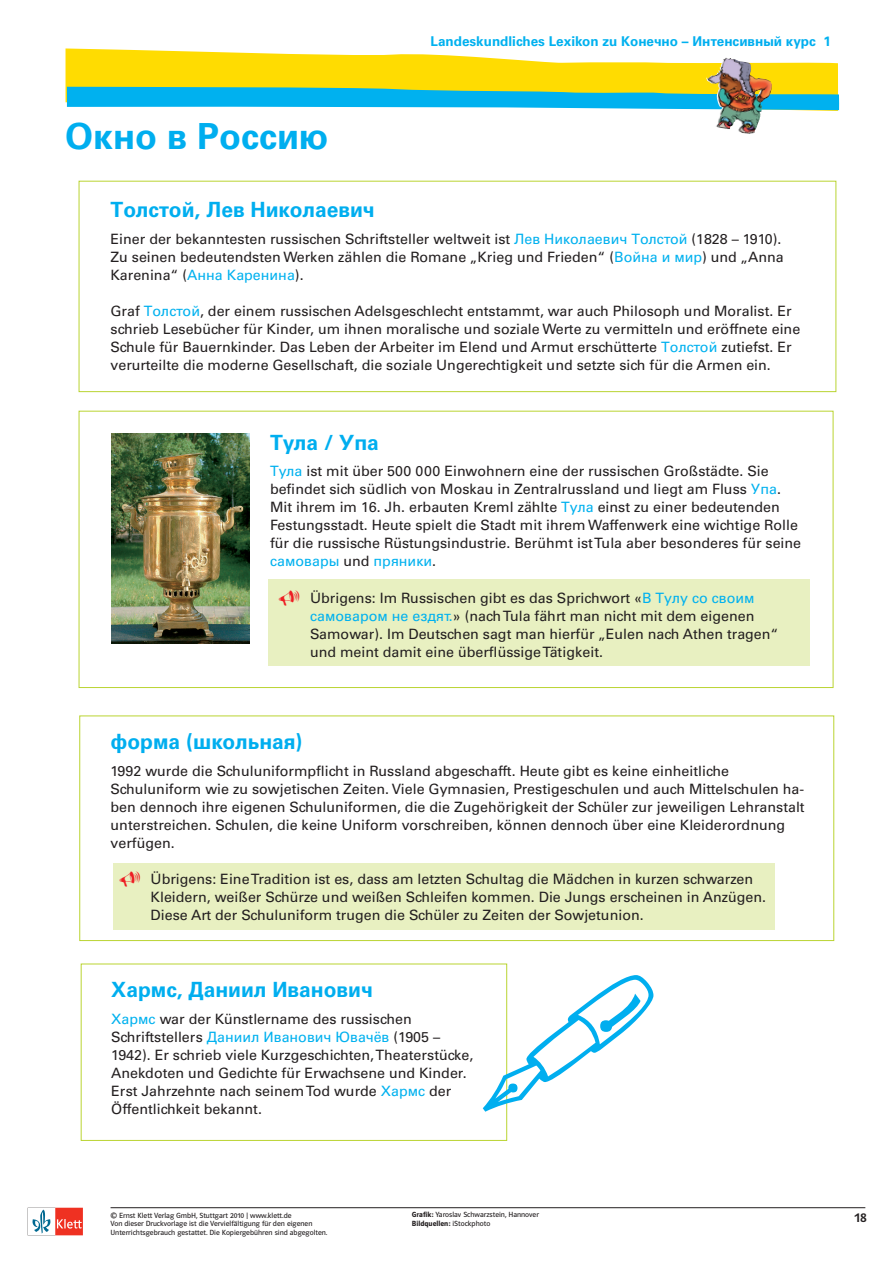
<style>
.page{position:relative;width:893px;height:1263px;background:#fff}
.page>*{position:absolute;margin:0;border:0;box-sizing:border-box;transform-origin:0 0}
.t1{font:700 36px "Univers Cyr";color:#00aeef}
.t2{font:700 21px "Univers Cyr";color:#00aeef}
.t3{font:500 14.25px/18px "Univers CE";color:#231f20}
.t4{font:14.25px "Univers Cyr";color:#00b1ef}
.t5{font:700 13.5px "Univers CE";color:#00b1ef}
.t6{font:13.5px "Polo ST11 K Krftg";color:#231f20}
.t7{font:7.5px/8.9px "Polo ST11 K Buch";color:#231f20}
.t8{font:7.5px "Polo ST11 K Hfett";color:#231f20}
.s1{font-family:"Univers Cyr"}
.s2{font-family:"Univers Cyr";color:#00aeef}
.s3{font-family:"Univers Cyr";font-weight:400;color:#00b1ef}
.s4{font-family:"Univers Cyr";font-weight:400}
.s5{font-family:"Univers CE";font-weight:500;color:#231f20}
.s6{font-family:"Polo ST11 K Hfett"}
.s7{font-family:"Polo ST11 K Buch"}
</style>
<div class="page">
<hr style="left:111px;top:1207px;width:754px;height:1px;background:#231f20">
<svg style="left:32px;top:1208px;width:51px;height:27px"></svg>
<svg style="left:66px;top:48px;width:772px;height:63px;fill:#ffdc01"></svg>
<svg style="left:67px;top:87px;width:772px;height:23px;background:#3bbed1"></svg>
<img style="left:706px;top:56px;width:66px;height:78px">
<div style="left:268px;top:579px;width:541px;height:87px;background:#e8f0c1"></div>
<div style="left:79px;top:181px;width:757px;height:211px;border:1px solid #bad432"></div>
<div style="left:113px;top:863px;width:661px;height:66px;background:#e8f0c1"></div>
<div style="left:79px;top:715px;width:755px;height:226px;border:1px solid #bad432"></div>
<div style="left:81px;top:963px;width:426px;height:178px;border:1px solid #bad432"></div>
<img style="left:112px;top:433px;width:138px;height:210px">
<svg style="left:505px;top:973px;width:3px;height:138px"></svg>
<h1 class="t1" style="left:65px;top:115px;width:265px">Окно в Россию</h1>
<p class="t5" style="left:431px;top:33px;width:402px">Landeskundliches Lexikon zu <span class="s1">Kонечно –</span> <span class="s2">Интенсивный курс</span> 1</p>
<h2 class="t2" style="left:111px;top:197px;width:266px">Толстой, Лев Николаевич</h2>
<p class="t3" style="left:111px;top:230px;width:675px">Einer der bekanntesten russischen Schriftsteller weltweit ist <span class="s3">Лев Николаевич Толстой</span> (1828 – 1910).<br>Zu seinen bedeutendsten Werken zählen die Romane „Krieg und Frieden“ <span class="s4">(</span><span class="s3">Война и мир</span>) und „Anna<br>Karenina“ (<span class="s3">Анна Каренина</span>).</p>
<p class="t3" style="left:111px;top:302px;width:691px">Graf <span class="s3">Толстой</span>, der einem russischen Adelsgeschlecht entstammt, war auch Philosoph und Moralist. Er schrieb Lesebücher für Kinder, um ihnen moralische und soziale Werte zu vermitteln und eröffnete eine Schule für Bauernkinder. Das Leben der Arbeiter im Elend und Armut erschütterte <span class="s3">Толстой</span> zutiefst. Er verurteilte die moderne Gesellschaft, die soziale Ungerechtigkeit und setzte sich für die Armen ein.</p>
<h2 class="t2" style="left:270px;top:430px;width:110px">Тула / Упа</h2>
<p class="t3" style="left:270px;top:463px;width:533px"><span class="s3">Тула</span> ist mit über 500 000 Einwohnern eine der russischen Großstädte. Sie befindet sich südlich von Moskau in Zentralrussland und liegt am Fluss <span class="s3">Упа</span>.<br>Mit ihrem im 16. Jh. erbauten Kreml zählte <span class="s3">Тула</span> einst zu einer bedeutenden Festungsstadt. Heute spielt die Stadt mit ihrem Waffenwerk eine wichtige Rolle für die russische Rüstungsindustrie. Berühmt ist Tula aber besonderes für seine</p>
<p class="t4" style="left:270px;top:553px;width:168px">самовары <span class="s5">und</span> пряники<span class="s5">.</span></p>
<p class="t3" style="left:310px;top:589px;width:470px">Übrigens: Im Russischen gibt es das Sprichwort «<span class="s3">В Тулу со своим самоваром не ездят.</span>» (nach Tula fährt man nicht mit dem eigenen Samowar). Im Deutschen sagt man hierfür „Eulen nach Athen tragen“ und meint damit eine überflüssige Tätigkeit.</p>
<h2 class="t2" style="left:111px;top:729px;width:194px">форма (школьная)</h2>
<p class="t3" style="left:111px;top:762px;width:696px">1992 wurde die Schuluniformpflicht in Russland abgeschafft. Heute gibt es keine einheitliche Schuluniform wie zu sowjetischen Zeiten. Viele Gymnasien, Prestigeschulen und auch Mittelschulen ha&shy;ben dennoch ihre eigenen Schuluniformen, die die Zugehörigkeit der Schüler zur jeweiligen Lehranstalt unterstreichen. Schulen, die keine Uniform vorschreiben, können dennoch über eine Kleiderordnung verfügen.</p>
<p class="t3" style="left:151px;top:870px;width:617px">Übrigens: Eine Tradition ist es, dass am letzten Schultag die Mädchen in kurzen schwarzen<br>Kleidern, weißer Schürze und weißen Schleifen kommen. Die Jungs erscheinen in Anzügen.<br>Diese Art der Schuluniform trugen die Schüler zu Zeiten der Sowjetunion.</p>
<h2 class="t2" style="left:111px;top:978px;width:263px">Хармс, Даниил Иванович</h2>
<p class="t3" style="left:111px;top:1010px;width:364px"><span class="s3">Хармс</span> war der Künstlername des russischen Schriftstellers <span class="s3">Даниил Иванович Ювачёв</span> (1905 – 1942). Er schrieb viele Kurzgeschichten, Theaterstücke, Anekdoten und Gedichte für Erwachsene und Kinder.<br>Erst Jahrzehnte nach seinem Tod wurde <span class="s3">Хармс</span> der Öffentlichkeit bekannt.</p>
<p class="t7" style="left:111px;top:1211px;width:218px">© Ernst Klett Verlag GmbH, Stuttgart 2010 | www.klett.de<br>Von dieser Druckvorlage ist die Vervielfältigung für den eigenen<br>Unterrichtsgebrauch gestattet. Die Kopiergebühren sind abgegolten.</p>
<p class="t7" style="left:412px;top:1210px;width:129px"><span class="s6">Grafik:</span> Yaroslav Schwarzstein, Hannover</p>
<p class="t8" style="left:412px;top:1219px;width:80px">Bildquellen: <span class="s7">iStockphoto</span></p>
<p class="t6" style="left:855px;top:1210px;width:14px">18</p>
</div>
